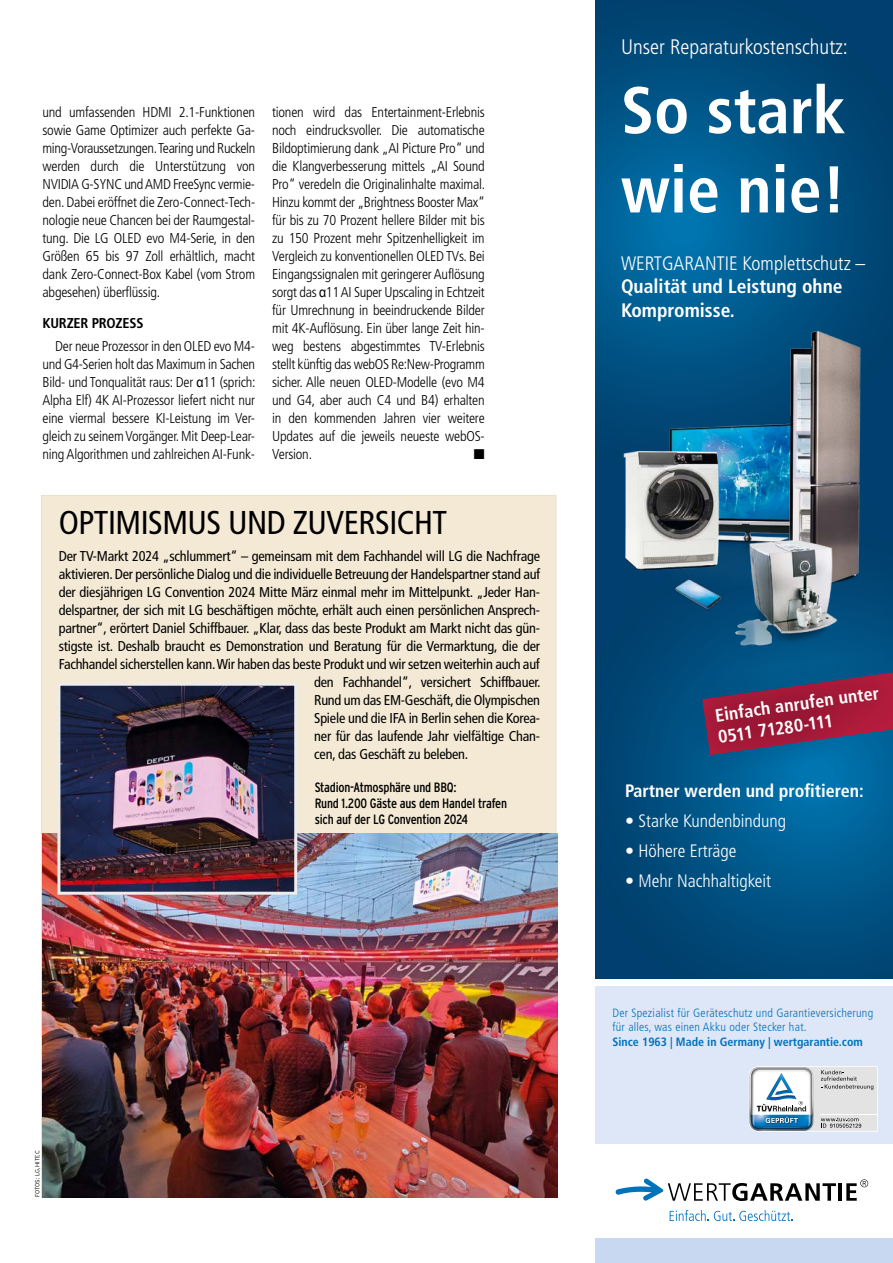
<style>
.page{position:relative;width:893px;height:1263px;background:#fff}
.page>*{position:absolute;margin:0;border:0;box-sizing:border-box;transform-origin:0 0}
.t1{font:700 condensed 66px/79.2px "Frutiger LT Pro";color:#fff}
.t2{font:condensed 33px "Frutigercondensed 57";letter-spacing:-.015em;color:#000}
.t3{font:300 condensed 21px "Frutiger LT Pro";color:#fff}
.t4{font:700 condensed 19.5px/23.4px "Frutiger LT Pro";color:#fff}
.t5{font:300 condensed 19.5px "Frutiger LT Pro";color:#fff}
.t6{font:700 condensed 18px/21.6px "Frutiger LT Pro";color:#fff}
.t7{font:300 condensed 18px "Frutiger LT Pro";color:#fff}
.t8{font:14.25px/18px "Frutigercondensed 47 Light Cond";letter-spacing:-.015em;color:#000;text-align:justify}
.t9{font:condensed 14.25px "Frutigercondensed 57";letter-spacing:-.015em;color:#000}
.t10{font:14.25px "Frutigercondensed 67 Bold Cond";letter-spacing:-.015em;color:#000}
.t11{font:14.25px "Zapf Dingbats ITC";color:#000}
.t12{font:13.5px/15.8px "Interstate Condensed";letter-spacing:-.015em;color:#000}
.t13{font:300 condensed 12px/14.4px "Frutiger LT Pro";letter-spacing:.02em;color:#0071bb}
.t14{font:700 condensed 12px "Frutiger LT Pro";color:#0071bb}
.t15{font:300 6px "Interstate";letter-spacing:-.04em;color:#000}
.s1{font-family:"Arial Narrow"}
</style>
<div class="page">
<div style="left:595px;top:1238px;width:298px;height:25px;background:#c8d8f0"></div>
<svg style="left:670px;top:1210px;width:123px;height:11px"></svg>
<hr style="left:839px;top:1183px;width:3px;height:18px;background:#000">
<svg style="left:616px;top:1178px;width:220px;height:23px"></svg>
<svg style="left:846px;top:1179px;width:22px;height:22px"></svg>
<div style="left:595px;top:986px;width:298px;height:158px;background:#dee7f7"></div>
<svg style="left:595px;top:530px;width:298px;height:449px;background:#004e7f"></svg>
<svg style="left:595px;top:0;width:298px;height:472px;background:#005385"></svg>
<svg style="left:749px;top:1066px;width:129px;height:65px;background:#c1ccd4"></svg>
<svg style="left:673px;top:645px;width:220px;height:140px;background:#43416c"></svg>
<img style="left:624px;top:370px;width:113px;height:254px">
<img style="left:609px;top:430px;width:123px;height:159px">
<img style="left:737px;top:323px;width:155px;height:290px">
<img style="left:727px;top:506px;width:155px;height:175px">
<img style="left:665px;top:571px;width:67px;height:43px">
<div style="left:41px;top:495px;width:515px;height:702px;background:#f3e9d4;border:1px solid #efe0c3"></div>
<img style="left:43px;top:833px;width:514px;height:364px">
<img style="left:56px;top:683px;width:243px;height:213px">
<p class="t8" style="left:43px;top:103px;width:214px">und umfassenden HDMI 2.1-Funktionen sowie Game Optimizer auch perfekte Ga&shy;ming-Voraussetzungen. Tearing und Ruckeln werden durch die Unterstützung von NVIDIA G-SYNC und AMD FreeSync vermie&shy;den. Dabei eröffnet die Zero-Connect-Tech&shy;nologie neue Chancen bei der Raumgestal&shy;tung. Die LG OLED evo M4-Serie, in den Größen 65 bis 97 Zoll erhältlich, macht dank Zero-Connect-Box Kabel (vom Strom abgesehen) überflüssig.</p>
<p class="t10" style="left:43px;top:315px;width:102px">KURZER PROZESS</p>
<p class="t8" style="left:43px;top:337px;width:215px;text-indent:13px">Der neue Prozessor in den OLED evo M4- und G4-Serien holt das Maximum in Sachen Bild- und Tonqualität raus: Der <span class="s1">α</span>11 (sprich:<br>Alpha Elf) 4K AI-Prozessor liefert nicht nur eine viermal bessere KI-Leistung im Ver&shy;gleich zu seinem Vorgänger. Mit Deep-Lear&shy;ning Algorithmen und zahlreichen AI-Funk-</p>
<p class="t8" style="left:272px;top:103px;width:215px">tionen wird das Entertainment-Erlebnis noch eindrucksvoller. Die automatische Bildoptimierung dank „AI Picture Pro“ und die Klangverbesserung mittels „AI Sound Pro“ veredeln die Originalinhalte maximal.<br>Hinzu kommt der „Brightness Booster Max“ für bis zu 70 Prozent hellere Bilder mit bis zu 150 Prozent mehr Spitzenhelligkeit im Vergleich zu konventionellen OLED TVs. Bei Eingangssignalen mit geringerer Auflösung sorgt das <span class="s1">α</span>11 AI Super Upscaling in Echtzeit für Umrechnung in beeindruckende Bilder mit 4K-Auflösung. Ein über lange Zeit hin&shy;weg bestens abgestimmtes TV-Erlebnis stellt künftig das webOS Re:New-Programm sicher. Alle neuen OLED-Modelle (evo M4 und G4, aber auch C4 und B4) erhalten in den kommenden Jahren vier weitere Updates auf die jeweils neueste webOS-Version.</p>
<p class="t11" style="left:474px;top:447px;width:12px">■</p>
<h2 class="t2" style="left:59px;top:504px;width:390px">OPTIMISMUS UND ZUVERSICHT</h2>
<p class="t9" style="left:59px;top:548px;width:483px">Der TV-Markt 2024 „schlummert“ – gemeinsam mit dem Fachhandel will LG die Nachfrage</p>
<p class="t9" style="left:59px;top:566px;width:483px">aktivieren. Der persönliche Dialog und die individuelle Betreuung der Handelspartner stand auf</p>
<p class="t9" style="left:59px;top:584px;width:483px">der diesjährigen LG Convention 2024 Mitte März einmal mehr im Mittelpunkt. „Jeder Han-</p>
<p class="t9" style="left:59px;top:602px;width:483px">delspartner, der sich mit LG beschäftigen möchte, erhält auch einen persönlichen Ansprech-</p>
<p class="t9" style="left:59px;top:620px;width:483px">partner“, erörtert Daniel Schiffbauer. „Klar, dass das beste Produkt am Markt nicht das gün-</p>
<p class="t9" style="left:59px;top:638px;width:483px">stigste ist. Deshalb braucht es Demonstration und Beratung für die Vermarktung, die der</p>
<p class="t9" style="left:59px;top:656px;width:483px">Fachhandel sicherstellen kann. Wir haben das beste Produkt und wir setzen weiterhin auch auf</p>
<p class="t9" style="left:314px;top:674px;width:228px">den Fachhandel“, versichert Schiffbauer.</p>
<p class="t9" style="left:314px;top:692px;width:227px">Rund um das EM-Geschäft, die Olympischen</p>
<p class="t9" style="left:314px;top:710px;width:227px">Spiele und die IFA in Berlin sehen die Korea-</p>
<p class="t9" style="left:314px;top:728px;width:227px">ner für das laufende Jahr vielfältige Chan-</p>
<p class="t9" style="left:314px;top:746px;width:156px">cen, das Geschäft zu beleben.</p>
<p class="t15" style="left:34px;top:1197px;width:48px;rotate:-90deg">FOTOS: LG, HITEC</p>
<p class="t12" style="left:315px;top:779px;width:194px">Stadion-Atmosphäre und BBQ:<br>Rund 1.200 Gäste aus dem Handel trafen sich auf der LG Convention 2024</p>
<h3 class="t3" style="left:621px;top:35px;width:228px">Unser Reparaturkostenschutz:</h3>
<h1 class="t1" style="left:621px;top:71px;width:227px">So stark wie nie!</h1>
<h3 class="t5" style="left:621px;top:252px;width:246px">WERTGARANTIE Komplettschutz –</h3>
<h3 class="t4" style="left:621px;top:275px;width:223px">Qualität und Leistung ohne<br>Kompromisse.</h3>
<p class="t6" style="left:714px;top:705px;width:167px;rotate:-8deg">Einfach anrufen unter<br>0511 71280-111</p>
<p class="t6" style="left:625px;top:780px;width:240px">Partner werden und profitieren:</p>
<p class="t7" style="left:625px;top:810px;width:162px">• Starke Kundenbindung</p>
<p class="t7" style="left:625px;top:840px;width:113px">• Höhere Erträge</p>
<p class="t7" style="left:625px;top:870px;width:147px">• Mehr Nachhaltigkeit</p>
<p class="t13" style="left:612px;top:1006px;width:262px">Der Spezialist für Geräteschutz und Garantieversicherung für alles, was einen Akku oder Stecker hat.</p>
<p class="t14" style="left:612px;top:1034px;width:252px">Since 1963 | Made in Germany | wertgarantie.com</p>
</div>
